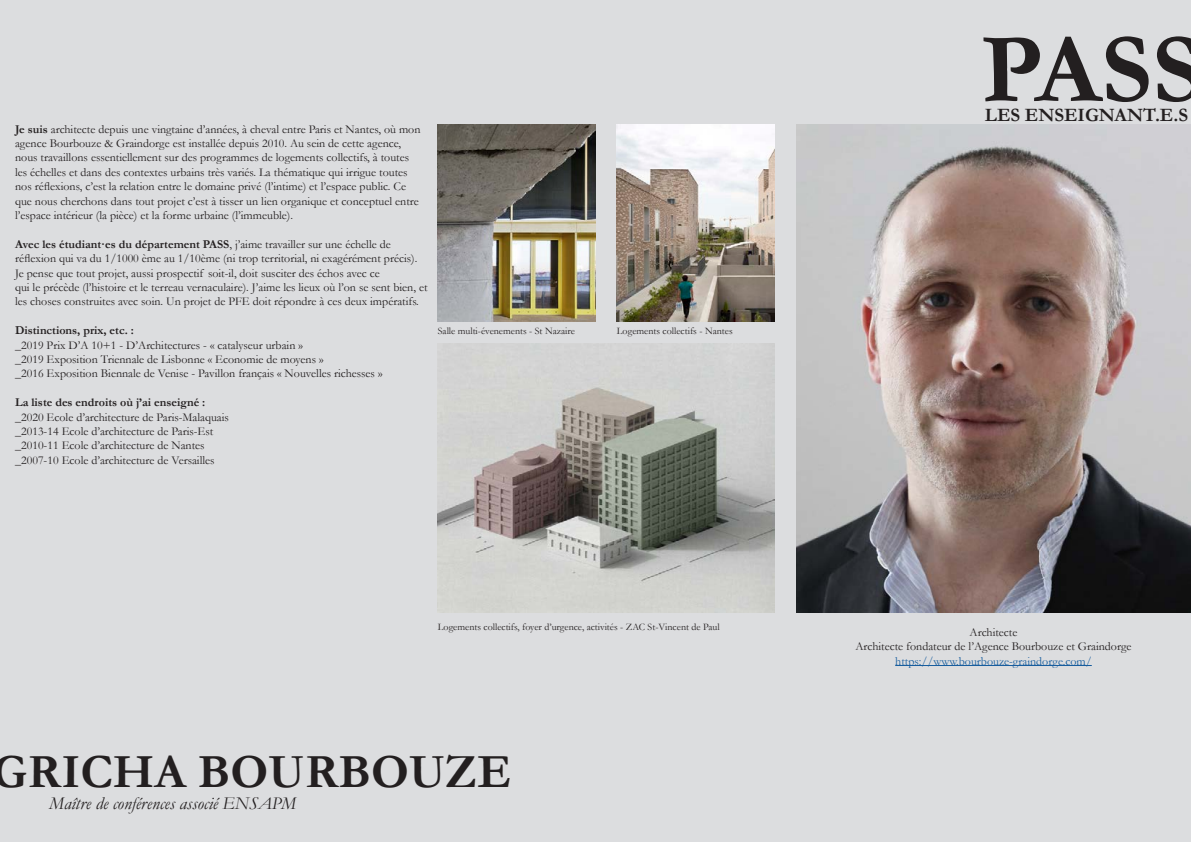
<style>
.page{position:relative;width:1191px;height:842px;background:#dcdddf}
.page>*{position:absolute;margin:0;border:0;box-sizing:border-box;transform-origin:0 0}
.Aligné_à_gauche{font:700 100px "Garamond";color:#231f20}
.Aligné_à_gauche-2{font:700 48px "Garamond";color:#231f20}
.Aligné_à_gauche-3{font:700 19px "Garamond";color:#231f20}
.Aligné_à_gauche-4{font:italic 18px "Garamond";color:#231f20}
.Aligné_à_gauche-5{font:12px/14.4px "Garamond";color:#231f20}
.Aligné_à_gauche-6{font:700 12px "Garamond";color:#231f20}
.Aligné_à_gauche-7{font:12px "Garamond";color:#175d9e}
.Aligné_à_gauche-8{font:10px "Garamond";color:#231f20}
.s1{font-weight:700}
</style>
<div class="page">
<img style="left:796px;top:125px;width:395px;height:487px">
<hr style="left:895px;top:665px;width:196px;height:1px;background:#175d9e">
<img style="left:617px;top:125px;width:157px;height:197px">
<img style="left:438px;top:343px;width:336px;height:270px">
<img style="left:438px;top:125px;width:157px;height:197px">
<p class="Aligné_à_gauche-5" style="left:15px;top:121px;width:407px"><span class="s1">Je suis</span> architecte depuis une vingtaine d’années, à cheval entre Paris et Nantes, où mon agence Bourbouze &amp; Graindorge est installée depuis 2010. Au sein de cette agence, nous travaillons essentiellement sur des programmes de logements collectifs, à toutes les échelles et dans des contextes urbains très variés. La thématique qui irrigue toutes nos réflexions, c’est la relation entre le domaine privé (l’intime) et l’espace public. Ce que nous cherchons dans tout projet c’est à tisser un lien organique et conceptuel entre l’espace intérieur (la pièce) et la forme urbaine (l’immeuble).</p>
<p class="Aligné_à_gauche-5" style="left:15px;top:236px;width:404px"><span class="s1">Avec les étudiant·es du département PASS</span>, j’aime travailler sur une échelle de réflexion qui va du 1/1000 ème au 1/10ème (ni trop territorial, ni exagérément précis).<br>Je pense que tout projet, aussi prospectif soit-il, doit susciter des échos avec ce</p>
<p class="Aligné_à_gauche-5" style="left:15px;top:280px;width:414px">qui le précède (l’histoire et le terreau vernaculaire). J’aime les lieux où l’on se sent bien, et les choses construites avec soin. Un projet de PFE doit répondre à ces deux impératifs.</p>
<p class="Aligné_à_gauche-6" style="left:15px;top:322px;width:120px">Distinctions, prix, etc. :</p>
<p class="Aligné_à_gauche-5" style="left:15px;top:337px;width:289px">_2019 Prix D’A 10+1 - D’Architectures - « catalyseur urbain »</p>
<p class="Aligné_à_gauche-5" style="left:15px;top:352px;width:310px">_2019 Exposition Triennale de Lisbonne « Economie de moyens »</p>
<p class="Aligné_à_gauche-5" style="left:15px;top:366px;width:369px">_2016 Exposition Biennale de Venise - Pavillon français « Nouvelles richesses »</p>
<p class="Aligné_à_gauche-6" style="left:15px;top:394px;width:192px">La liste des endroits où j’ai enseigné :</p>
<p class="Aligné_à_gauche-5" style="left:15px;top:409px;width:215px">_2020 Ecole d’architecture de Paris-Malaquais</p>
<p class="Aligné_à_gauche-5" style="left:15px;top:424px;width:200px">_2013-14 Ecole d’architecture de Paris-Est</p>
<p class="Aligné_à_gauche-5" style="left:15px;top:438px;width:191px">_2010-11 Ecole d’architecture de Nantes</p>
<p class="Aligné_à_gauche-5" style="left:15px;top:452px;width:201px">_2007-10 Ecole d’architecture de Versailles</p>
<p class="Aligné_à_gauche-8" style="left:438px;top:324px;width:139px">Salle multi-évenements - St Nazaire</p>
<p class="Aligné_à_gauche-8" style="left:617px;top:324px;width:117px">Logements collectifs - Nantes</p>
<p class="Aligné_à_gauche-8" style="left:438px;top:620px;width:283px">Logements collectifs, foyer d’urgence, activités - ZAC St-Vincent de Paul</p>
<p class="Aligné_à_gauche-2" style="left:-7px;top:739px;width:520px">GRICHA BOURBOUZE</p>
<p class="Aligné_à_gauche-4" style="left:49px;top:791px;width:248px">Maître de conférences associé ENSAPM</p>
<p class="Aligné_à_gauche" style="left:981px;top:2px;width:223px">PASS</p>
<p class="Aligné_à_gauche-3" style="left:985px;top:102px;width:205px">LES ENSEIGNANT.E.S</p>
<p class="Aligné_à_gauche-5" style="left:969px;top:624px;width:49px">Architecte</p>
<p class="Aligné_à_gauche-5" style="left:855px;top:639px;width:278px">Architecte fondateur de l’Agence Bourbouze et Graindorge</p>
<p class="Aligné_à_gauche-7" style="left:895px;top:653px;width:198px">https://www.bourbouze-graindorge.com/</p>
</div>
